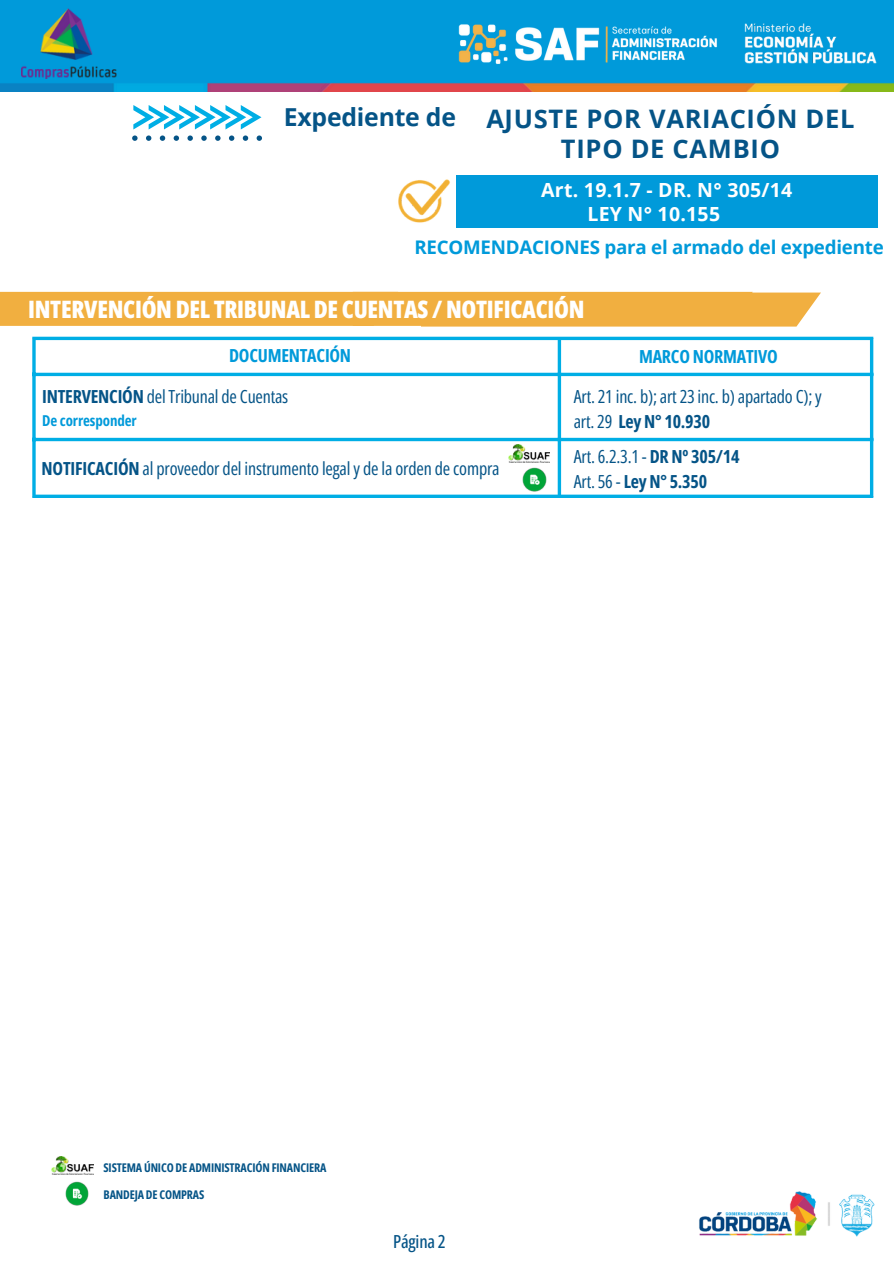
<style>
.page{position:relative;width:894px;height:1264px;background:#fff}
.page>*{position:absolute;margin:0;border:0;box-sizing:border-box;transform-origin:0 0}
.t1{font:700 25.5px/30.3px "Open Sans";letter-spacing:.03em;color:#055487;text-align:center}
.t2{font:700 24.75px "Open Sans";letter-spacing:-.01em;color:#055487}
.t3{font:800 24px "Open Sans Condensed";letter-spacing:-.01em;color:#fff}
.t4{font:700 19.5px "Open Sans";letter-spacing:.015em;color:#fff}
.t5{font:700 18.75px "Open Sans";letter-spacing:-.015em;color:#009ada}
.t6{font:18px/24.8px "Open Sans Condensed";letter-spacing:-.01em;color:#055487}
.t7{font:700 18px/24.8px "Open Sans Condensed";letter-spacing:-.015em;color:#055487}
.t8{font:700 18px "Open Sans Condensed";letter-spacing:-.01em;color:#009ada}
.t9{font:500 18px "Open Sans Condensed";letter-spacing:-.01em;color:#055487}
.t10{font:700 15px "Open Sans Condensed";letter-spacing:-.005em;color:#009ada}
.t11{font:700 12px "Open Sans Condensed";letter-spacing:-.01em;color:#055487}
.s1{font-weight:700}
.s2{font-weight:400}
</style>
<div class="page">
<div style="left:455px;top:175px;width:422px;height:53px;background:#009ada"></div>
<div style="left:0;top:0;width:893px;height:86px;background:#009ada"></div>
<img style="left:0;top:73px;width:893px;height:19px">
<img style="left:22px;top:9px;width:94px;height:69px">
<img style="left:458px;top:24px;width:259px;height:40px">
<img style="left:744px;top:23px;width:133px;height:41px">
<img style="left:699px;top:1191px;width:176px;height:46px">
<img style="left:52px;top:1156px;width:41px;height:18px">
<img style="left:65px;top:1181px;width:24px;height:24px">
<svg style="left:132px;top:135px;width:130px;height:6px"></svg>
<svg style="left:133px;top:105px;width:128px;height:24px"></svg>
<img style="left:398px;top:175px;width:58px;height:53px">
<div style="left:0;top:292px;width:820px;height:34px;background:#f1af40"></div>
<svg style="left:32px;top:340px;width:4px;height:154px"></svg>
<svg style="left:557px;top:340px;width:4px;height:154px"></svg>
<svg style="left:869px;top:340px;width:4px;height:154px"></svg>
<hr style="left:32px;top:337px;width:841px;height:3px;background:#00aee5">
<hr style="left:32px;top:373px;width:841px;height:3px;background:#00aee5">
<hr style="left:32px;top:438px;width:841px;height:3px;background:#00aee5">
<svg style="left:32px;top:494px;width:841px;height:4px;background:#27bae8"></svg>
<img style="left:522px;top:467px;width:24px;height:24px">
<img style="left:508px;top:444px;width:41px;height:18px">
<h5 class="t2" style="left:284px;top:100px;width:173px">Expediente de</h5>
<p class="t1" style="left:486px;top:102px;width:369px">AJUSTE POR VARIACIÓN DEL<br>TIPO DE CAMBIO</p>
<p class="t4" style="left:541px;top:176px;width:252px">Art. 19.1.7 - DR. N° 305/14</p>
<p class="t4" style="left:587px;top:200px;width:134px">LEY N° 10.155</p>
<h6 class="t5" style="left:414px;top:234px;width:471px">RECOMENDACIONES para el armado del expediente</h6>
<p class="t3" style="left:28px;top:292px;width:557px">INTERVENCIÓN DEL TRIBUNAL DE CUENTAS / NOTIFICACIÓN</p>
<h5 class="t8" style="left:229px;top:343px;width:124px">DOCUMENTACIÓN</h5>
<p class="t8" style="left:638px;top:343px;width:140px">MARCO NORMATIVO</p>
<h5 class="t6" style="left:42px;top:383px;width:247px"><span class="s1">INTERVENCIÓN</span> del Tribunal de Cuentas</h5>
<h4 class="t6" style="left:573px;top:383px;width:249px">Art. 21 inc. b); art 23 inc. b) apartado C); y art. 29 <span class="s1">Ley N° 10.930</span></h4>
<p class="t10" style="left:42px;top:410px;width:96px">De corresponder</p>
<p class="t6" style="left:42px;top:455px;width:459px"><span class="s1">NOTIFICACIÓN</span> al proveedor del instrumento legal y de la orden de compra</p>
<p class="t7" style="left:573px;top:444px;width:167px"><span class="s2">Art. 6.2.3.1 -</span> DR Nº 305/14<br><span class="s2">Art. 56 -</span> Ley N° 5.350</p>
<h3 class="t11" style="left:103px;top:1159px;width:224px">SISTEMA ÚNICO DE ADMINISTRACIÓN FINANCIERA</h3>
<h3 class="t11" style="left:103px;top:1185px;width:102px">BANDEJA DE COMPRAS</h3>
<h1 class="t9" style="left:393px;top:1228px;width:54px">Página 2</h1>
</div>
